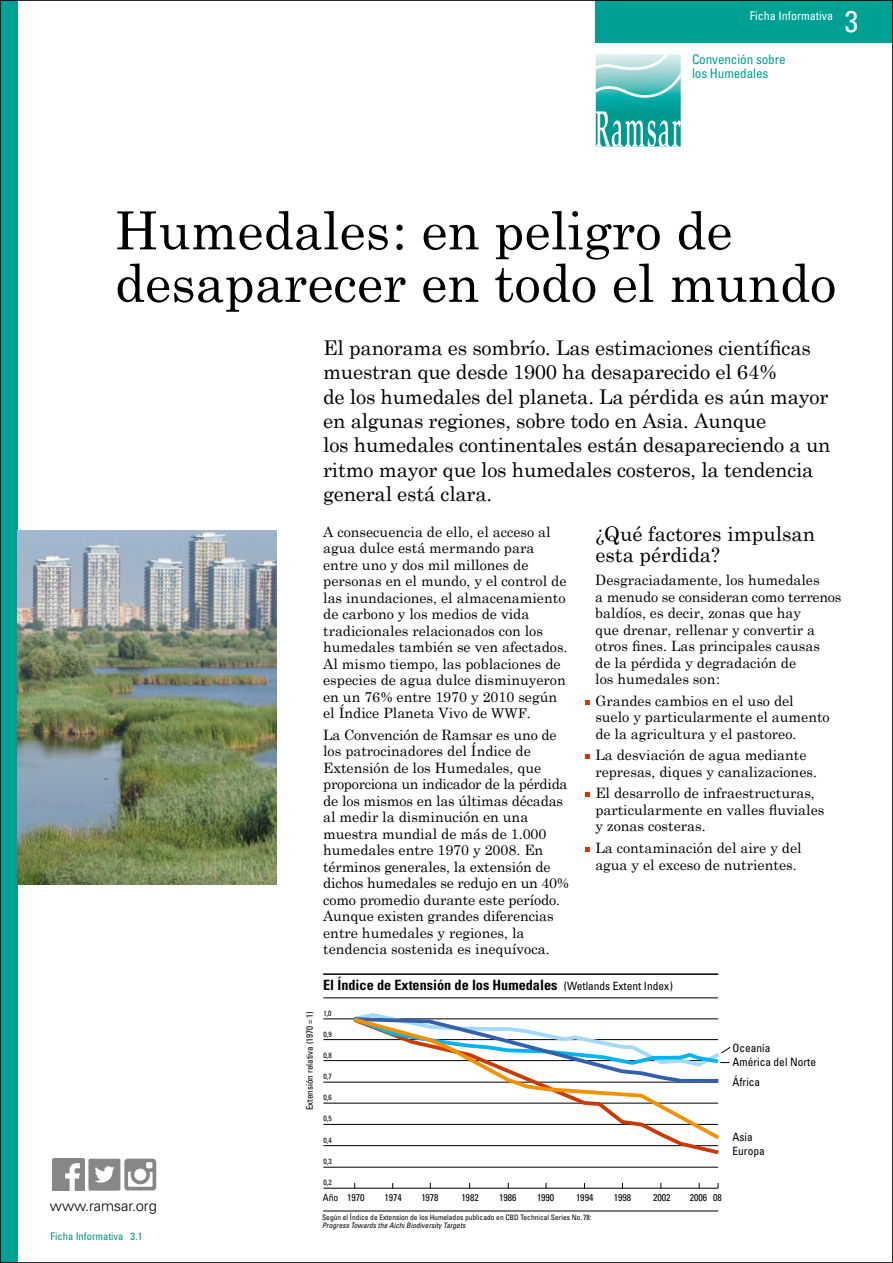
<style>
.page{position:relative;width:893px;height:1263px;background:#fff}
.page>*{position:absolute;margin:0;border:0;box-sizing:border-box;transform-origin:0 0}
.t1{font:52.5px/52.5px "Century Schoolbook";color:#000}
.t2{font:condensed 30px "Univers LT Std";color:#fff}
.t3{font:20.25px/24.3px "Century Schoolbook";letter-spacing:-.01em;color:#000}
.t4{font:condensed 18.15px/18.9px "Univers LT Std";color:#000}
.t5{font:700 condensed 18.15px "Univers LT Std";color:#000}
.t6{font:300 14.7px "Univers LT Std";letter-spacing:-.01em;color:#000}
.t7{font:14.25px/16.5px "Century Schoolbook";color:#000}
.t8{font:700 condensed 14.25px "Univers LT Std";color:#000}
.t9{font:condensed 13.2px/14.4px "Univers LT Std";letter-spacing:-.01em;color:#00a194}
.t10{font:condensed 12px "Univers LT Std";color:#fff}
.t11{font:condensed 11.4px/13.6px "Univers LT Std";color:#000}
.t12{font:condensed 10.5px "Univers LT Std";color:#00937d}
.t13{font:condensed 9.9px/18.8px "Univers LT Std";color:#000}
.t14{font:condensed 9px "Univers LT Std";color:#000}
.t15{font:condensed 7.5px "Univers LT Std";color:#000}
.t16{font:italic condensed 7.5px "Univers LT Std";color:#000}
.s1{font-size:13.5px}
.s2{font-weight:400;font-size:11.4px}
</style>
<div class="page">
<div style="left:0;top:0;width:17px;height:1263px;background:#00a194"></div>
<div style="left:595px;top:0;width:298px;height:43px;background:#00a194"></div>
<hr style="left:323px;top:1188px;width:395px;height:1px;background:#000">
<hr style="left:323px;top:1167px;width:395px;height:1px;background:#000">
<hr style="left:323px;top:1145px;width:395px;height:1px;background:#000">
<hr style="left:323px;top:1124px;width:395px;height:1px;background:#000">
<hr style="left:323px;top:1103px;width:395px;height:1px;background:#000">
<hr style="left:323px;top:1082px;width:395px;height:1px;background:#000">
<hr style="left:323px;top:1060px;width:395px;height:1px;background:#000">
<hr style="left:323px;top:1039px;width:395px;height:1px;background:#000">
<hr style="left:323px;top:1018px;width:395px;height:1px;background:#000">
<hr style="left:323px;top:997px;width:395px;height:1px;background:#000">
<svg style="left:349px;top:1102px;width:370px;height:53px"></svg>
<svg style="left:350px;top:1085px;width:369px;height:58px"></svg>
<svg style="left:349px;top:1013px;width:382px;height:72px"></svg>
<svg style="left:585px;top:700px;width:5px;height:5px"></svg>
<svg style="left:585px;top:754px;width:5px;height:5px"></svg>
<svg style="left:585px;top:792px;width:5px;height:5px"></svg>
<svg style="left:585px;top:847px;width:5px;height:5px"></svg>
<img style="left:17px;top:530px;width:259px;height:354px">
<div style="left:88px;top:1159px;width:32px;height:32px;background:#868786;border-radius:2px"></div>
<svg style="left:95px;top:1166px;width:20px;height:17px"></svg>
<div style="left:124px;top:1158px;width:32px;height:32px;background:#868786;border-radius:3px"></div>
<div style="left:128px;top:1162px;width:25px;height:25px;background:#fff"></div>
<div style="left:131px;top:1165px;width:19px;height:19px;background:#868786;border-radius:50%"></div>
<div style="left:134px;top:1168px;width:12px;height:13px;background:#fff;border-radius:50%"></div>
<svg style="left:128px;top:1162px;width:25px;height:10px"></svg>
<img style="left:52px;top:1158px;width:32px;height:32px">
<svg style="left:596px;top:54px;width:85px;height:92px;background:#64c3bf"></svg>
<hr style="left:323px;top:973px;width:395px;height:2px;background:#000">
<hr style="left:323px;top:1210px;width:395px;height:1px;background:#000">
<p class="t10" style="left:750px;top:8px;width:85px">Ficha Informativa</p>
<h2 class="t2" style="left:845px;top:3px;width:15px">3</h2>
<p class="t9" style="left:692px;top:52px;width:95px">Convención sobre los Humedales</p>
<h1 class="t1" style="left:115px;top:203px;width:723px">Humedales: en peligro de desaparecer en todo el mundo</h1>
<p class="t3" style="left:323px;top:335px;width:509px">El panorama es sombrío. Las estimaciones científicas muestran que desde 1900 ha desaparecido el 64%<br>de los humedales del planeta. La pérdida es aún mayor en algunas regiones, sobre todo en Asia. Aunque<br>los humedales continentales están desapareciendo a un ritmo mayor que los humedales costeros, la tendencia general está clara.</p>
<p class="t7" style="left:323px;top:523px;width:246px">A consecuencia de ello, el acceso al agua dulce está mermando para entre uno y dos mil millones de personas en el mundo, y el control de las inundaciones, el almacenamiento de carbono y los medios de vida tradicionales relacionados con los humedales también se ven afectados.<br>Al mismo tiempo, las poblaciones de especies de agua dulce disminuyeron en un 76% entre 1970 y 2010 según el Índice Planeta Vivo de <span class="s1">WWF</span>.</p>
<p class="t7" style="left:323px;top:726px;width:247px">La Convención de Ramsar es uno de los patrocinadores del Índice de Extensión de los Humedales, que proporciona un indicador de la pérdida de los mismos en las últimas décadas al medir la disminución en una muestra mundial de más de 1.000 humedales entre 1970 y 2008. En términos generales, la extensión de dichos humedales se redujo en un 40% como promedio durante este período.<br>Aunque existen grandes diferencias entre humedales y regiones, la tendencia sostenida es inequívoca.</p>
<p class="t4" style="left:400px;top:539px;width:63px">1900<br>Wetland extent</p>
<p class="t5" style="left:400px;top:594px;width:32px">17%</p>
<p class="t4" style="left:489px;top:569px;width:63px">1999<br>Wetland extent</p>
<p class="t5" style="left:489px;top:623px;width:36px">8.6%</p>
<p class="t4" style="left:305px;top:870px;width:190px">Total worldwide land area</p>
<h3 class="t3" style="left:595px;top:523px;width:221px;line-height:21px">¿Qué factores impulsan esta pérdida?</h3>
<p class="t7" style="left:595px;top:571px;width:248px">Desgraciadamente, los humedales<br>a menudo se consideran como terrenos baldíos, es decir, zonas que hay<br>que drenar, rellenar y convertir a otros fines. Las principales causas<br>de la pérdida y degradación de<br>los humedales son:</p>
<p class="t7" style="left:595px;top:692px;width:236px">Grandes cambios en el uso del suelo y particularmente el aumento de la agricultura y el pastoreo.</p>
<p class="t7" style="left:595px;top:747px;width:223px">La desviación de agua mediante represas, diques y canalizaciones.</p>
<p class="t7" style="left:595px;top:785px;width:231px">El desarrollo de infraestructuras, particularmente en valles fluviales y zonas costeras.</p>
<p class="t7" style="left:595px;top:839px;width:208px">La contaminación del aire y del agua y el exceso de nutrientes.</p>
<p class="t6" style="left:50px;top:1197px;width:108px">www.ramsar.org</p>
<p class="t12" style="left:51px;top:1229px;width:93px">Ficha Informativa 3.1</p>
<p class="t14" style="left:304px;top:1110px;width:100px;rotate:-90deg">Extensión relativa (1970 =1)</p>
<p class="t8" style="left:323px;top:976px;width:351px">El Índice de Extensión de los Humedales <span class="s2">(Wetlands Extent Index)</span></p>
<p class="t15" style="left:324px;top:1008px;width:10px">1,0</p>
<p class="t15" style="left:324px;top:1029px;width:10px">0,9</p>
<p class="t15" style="left:324px;top:1050px;width:10px">0,8</p>
<p class="t15" style="left:324px;top:1072px;width:10px">0,7</p>
<p class="t15" style="left:324px;top:1093px;width:10px">0,6</p>
<p class="t15" style="left:324px;top:1114px;width:10px">0,5</p>
<p class="t15" style="left:324px;top:1135px;width:10px">0,4</p>
<p class="t15" style="left:324px;top:1157px;width:10px">0,3</p>
<p class="t15" style="left:324px;top:1178px;width:10px">0,2</p>
<p class="t11" style="left:732px;top:1041px;width:85px">Oceanía<br>América del Norte</p>
<p class="t11" style="left:732px;top:1075px;width:29px">África</p>
<p class="t13" style="left:725px;top:1048px;width:74px;line-height:10.2px">Oceanía<br>América del Norte</p>
<p class="t13" style="left:726px;top:1071px;width:26px">África</p>
<p class="t13" style="left:726px;top:1126px;width:29px">Asia<br>Europa</p>
<p class="t11" style="left:732px;top:1130px;width:34px">Asia<br>Europa</p>
<p class="t13" style="left:323px;top:1188px;width:43px">Año 1970</p>
<p class="t13" style="left:385px;top:1188px;width:19px">1974</p>
<p class="t13" style="left:421px;top:1188px;width:19px">1978</p>
<p class="t13" style="left:461px;top:1188px;width:19px">1982</p>
<p class="t13" style="left:499px;top:1188px;width:19px">1986</p>
<p class="t13" style="left:537px;top:1188px;width:19px">1990</p>
<p class="t13" style="left:576px;top:1188px;width:19px">1994</p>
<p class="t13" style="left:614px;top:1188px;width:19px">1998</p>
<p class="t13" style="left:653px;top:1188px;width:19px">2002</p>
<p class="t13" style="left:690px;top:1188px;width:34px">2006 08</p>
<p class="t15" style="left:322px;top:1212px;width:271px">Según el Índice de Extensíon de los Humelados publicado en CBD Technical Series No. 78:</p>
<p class="t16" style="left:322px;top:1221px;width:145px">Progress Towards the Aichi Biodiversity Targets</p>
</div>
